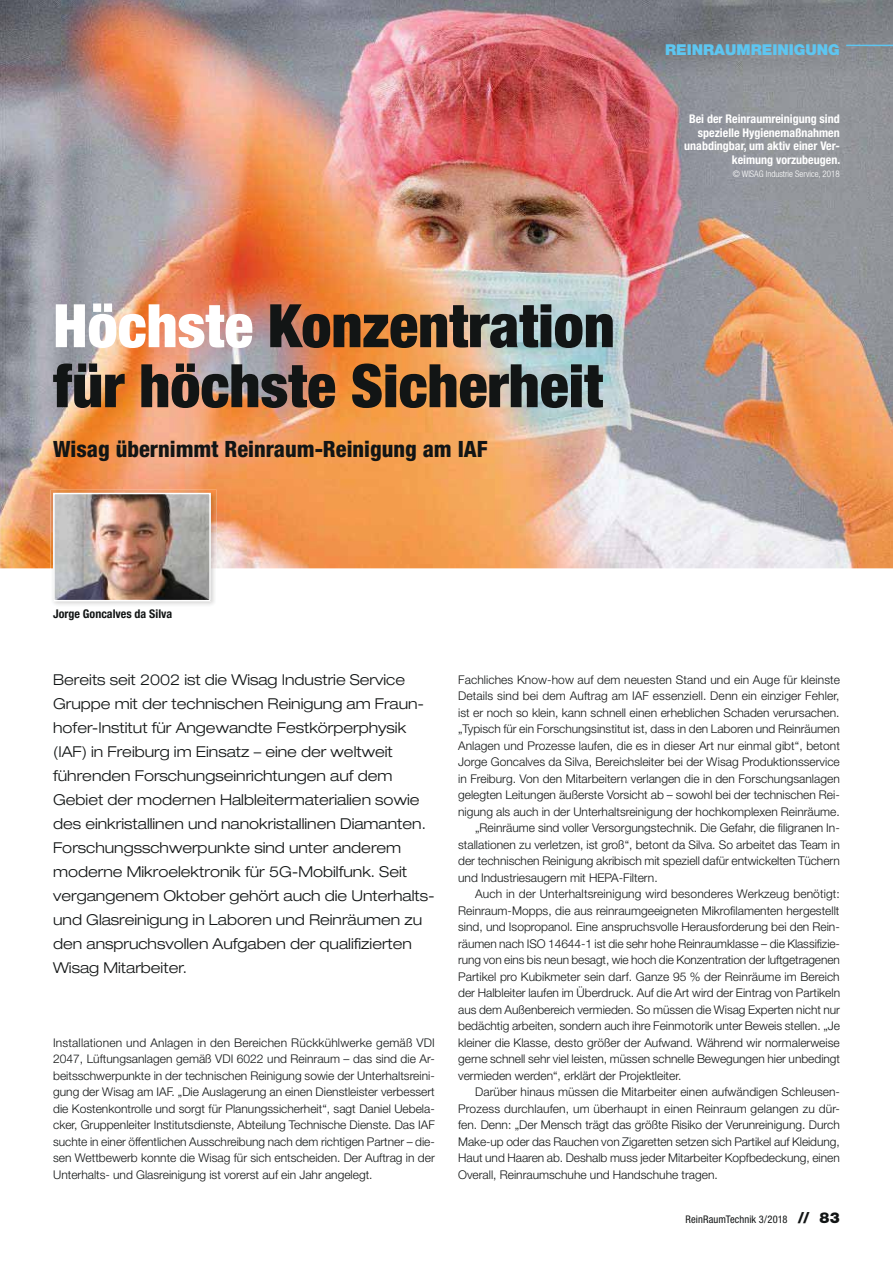
<style>
.page{position:relative;width:893px;height:1263px;background:#fff}
.page>*{position:absolute;margin:0;border:0;box-sizing:border-box;transform-origin:0 0}
.t1{font:900 condensed 60px/60px "Helvetica Neue LT Std";color:#121515}
.t2{font:800 condensed 22.5px "Helvetica Neue LT Std";color:#121515}
.t3{font:300 expanded 15px/24px "Helvetica Neue LT Std";color:#121515}
.t4{font:900 15px "Helvetica Neue LT Std";color:#5dc6f1}
.t5{font:300 12px/16.5px "Helvetica Neue LT Std";color:#121515;text-align:justify}
.t6{font:700 condensed 12px/13.5px "Helvetica Neue LT Std";color:#fff;text-align:right}
.t7{font:700 condensed 12px "Helvetica Neue LT Std";color:#121515}
.t8{font:condensed 10.5px "Helvetica Neue LT Std";letter-spacing:.01em;color:#121515}
.t9{font:300 condensed 9px "Helvetica Neue LT Std";color:#fff}
.s1{color:#fff}
.s2{font-weight:900;font-stretch:normal;font-size:15px}
</style>
<div class="page">
<img style="left:0;top:0;width:893px;height:568px">
<img style="left:50px;top:490px;width:167px;height:115px">
<img style="left:56px;top:496px;width:152px;height:102px">
<div style="left:53px;top:493px;width:158px;height:108px;border:2px solid #fff"></div>
<hr style="left:846px;top:45px;width:47px;height:1px;background:#5dc6f1">
<p class="t4" style="left:665px;top:45px;width:176px">REINRAUMREINIGUNG</p>
<h1 class="t1" style="left:53px;top:303px;width:563px"><span class="s1">Höchste</span> Konzentration für höchste Sicherheit</h1>
<h2 class="t2" style="left:53px;top:441px;width:436px">Wisag übernimmt Reinraum-Reinigung am IAF</h2>
<p class="t7" style="left:53px;top:609px;width:121px">Jorge Goncalves da Silva</p>
<p class="t6" style="left:684px;top:114px;width:158px">Bei der Reinraumreinigung sind spezielle Hygienemaßnahmen unabdingbar, um aktiv einer Ver&shy;keimung vorzubeugen.</p>
<p class="t9" style="left:733px;top:171px;width:109px">© WISAG Industrie Service, 2018</p>
<p class="t3" style="left:53px;top:670px;width:383px">Bereits seit 2002 ist die Wisag Industrie Service Gruppe mit der technischen Reinigung am Fraun&shy;hofer-Institut für Angewandte Festkörperphysik (IAF) in Freiburg im Einsatz – eine der weltweit führenden Forschungseinrichtungen auf dem Gebiet der modernen Halbleitermaterialien sowie des einkristallinen und nanokristallinen Diamanten.<br>Forschungsschwerpunkte sind unter anderem moderne Mikroelektronik für 5G-Mobilfunk. Seit vergangenem Oktober gehört auch die Unterhalts&shy;und Glasreinigung in Laboren und Reinräumen zu den anspruchsvollen Aufgaben der qualifizierten Wisag Mitarbeiter.</p>
<p class="t5" style="left:53px;top:1036px;width:383px">Installationen und Anlagen in den Bereichen Rückkühlwerke gemäß VDI 2047, Lüftungsanlagen gemäß VDI 6022 und Reinraum – das sind die Ar&shy;beitsschwerpunkte in der technischen Reinigung sowie der Unterhaltsreini&shy;gung der Wisag am IAF. „Die Auslagerung an einen Dienstleister verbessert die Kostenkontrolle und sorgt für Planungssicherheit“, sagt Daniel Uebela&shy;cker, Gruppenleiter Institutsdienste, Abteilung Technische Dienste. Das IAF suchte in einer öffentlichen Ausschreibung nach dem richtigen Partner – die&shy;sen Wettbewerb konnte die Wisag für sich entscheiden. Der Auftrag in der Unterhalts- und Glasreinigung ist vorerst auf ein Jahr angelegt.</p>
<p class="t5" style="left:458px;top:673px;width:383px">Fachliches Know-how auf dem neuesten Stand und ein Auge für kleinste</p>
<p class="t5" style="left:458px;top:689px;width:383px">Details sind bei dem Auftrag am IAF essenziell. Denn ein einziger Fehler,</p>
<p class="t5" style="left:458px;top:706px;width:383px">ist er noch so klein, kann schnell einen erheblichen Schaden verursachen.</p>
<p class="t5" style="left:458px;top:722px;width:383px">„Typisch für ein Forschungsinstitut ist, dass in den Laboren und Reinräumen</p>
<p class="t5" style="left:458px;top:739px;width:383px">Anlagen und Prozesse laufen, die es in dieser Art nur einmal gibt“, betont</p>
<p class="t5" style="left:458px;top:755px;width:383px">Jorge Goncalves da Silva, Bereichsleiter bei der Wisag Produktionsservice</p>
<p class="t5" style="left:458px;top:772px;width:383px">in Freiburg. Von den Mitarbeitern verlangen die in den Forschungsanlagen</p>
<p class="t5" style="left:458px;top:788px;width:383px">gelegten Leitungen äußerste Vorsicht ab – sowohl bei der technischen Rei-</p>
<p class="t5" style="left:458px;top:805px;width:383px">nigung als auch in der Unterhaltsreinigung der hochkomplexen Reinräume.</p>
<p class="t5" style="left:475px;top:821px;width:366px">„Reinräume sind voller Versorgungstechnik. Die Gefahr, die filigranen In-</p>
<p class="t5" style="left:458px;top:838px;width:383px">stallationen zu verletzen, ist groß“, betont da Silva. So arbeitet das Team in</p>
<p class="t5" style="left:458px;top:854px;width:383px">der technischen Reinigung akribisch mit speziell dafür entwickelten Tüchern</p>
<p class="t5" style="left:458px;top:871px;width:201px">und Industriesaugern mit HEPA-Filtern.</p>
<p class="t5" style="left:475px;top:887px;width:366px">Auch in der Unterhaltsreinigung wird besonderes Werkzeug benötigt:</p>
<p class="t5" style="left:458px;top:904px;width:383px">Reinraum-Mopps, die aus reinraumgeeigneten Mikrofilamenten hergestellt</p>
<p class="t5" style="left:458px;top:920px;width:383px">sind, und Isopropanol. Eine anspruchsvolle Herausforderung bei den Rein-</p>
<p class="t5" style="left:458px;top:937px;width:383px">räumen nach ISO 14644-1 ist die sehr hohe Reinraumklasse – die Klassifizie-</p>
<p class="t5" style="left:458px;top:953px;width:383px">rung von eins bis neun besagt, wie hoch die Konzentration der luftgetragenen</p>
<p class="t5" style="left:458px;top:970px;width:383px">Partikel pro Kubikmeter sein darf. Ganze 95 % der Reinräume im Bereich</p>
<p class="t5" style="left:458px;top:986px;width:383px">der Halbleiter laufen im Überdruck. Auf die Art wird der Eintrag von Partikeln</p>
<p class="t5" style="left:458px;top:1003px;width:383px">aus dem Außenbereich vermieden. So müssen die Wisag Experten nicht nur</p>
<p class="t5" style="left:458px;top:1019px;width:383px">bedächtig arbeiten, sondern auch ihre Feinmotorik unter Beweis stellen. „Je</p>
<p class="t5" style="left:458px;top:1036px;width:383px">kleiner die Klasse, desto größer der Aufwand. Während wir normalerweise</p>
<p class="t5" style="left:458px;top:1052px;width:383px">gerne schnell sehr viel leisten, müssen schnelle Bewegungen hier unbedingt</p>
<p class="t5" style="left:458px;top:1069px;width:225px">vermieden werden“, erklärt der Projektleiter.</p>
<p class="t5" style="left:475px;top:1085px;width:366px">Darüber hinaus müssen die Mitarbeiter einen aufwändigen Schleusen-</p>
<p class="t5" style="left:458px;top:1102px;width:383px">Prozess durchlaufen, um überhaupt in einen Reinraum gelangen zu dür-</p>
<p class="t5" style="left:458px;top:1118px;width:383px">fen. Denn: „Der Mensch trägt das größte Risiko der Verunreinigung. Durch</p>
<p class="t5" style="left:458px;top:1135px;width:383px">Make-up oder das Rauchen von Zigaretten setzen sich Partikel auf Kleidung,</p>
<p class="t5" style="left:458px;top:1151px;width:383px">Haut und Haaren ab. Deshalb muss jeder Mitarbeiter Kopfbedeckung, einen</p>
<p class="t5" style="left:458px;top:1168px;width:261px">Overall, Reinraumschuhe und Handschuhe tragen.</p>
<p class="t8" style="left:685px;top:1215px;width:156px">ReinRaumTechnik 3/2018 <span class="s2">// 83</span></p>
</div>
